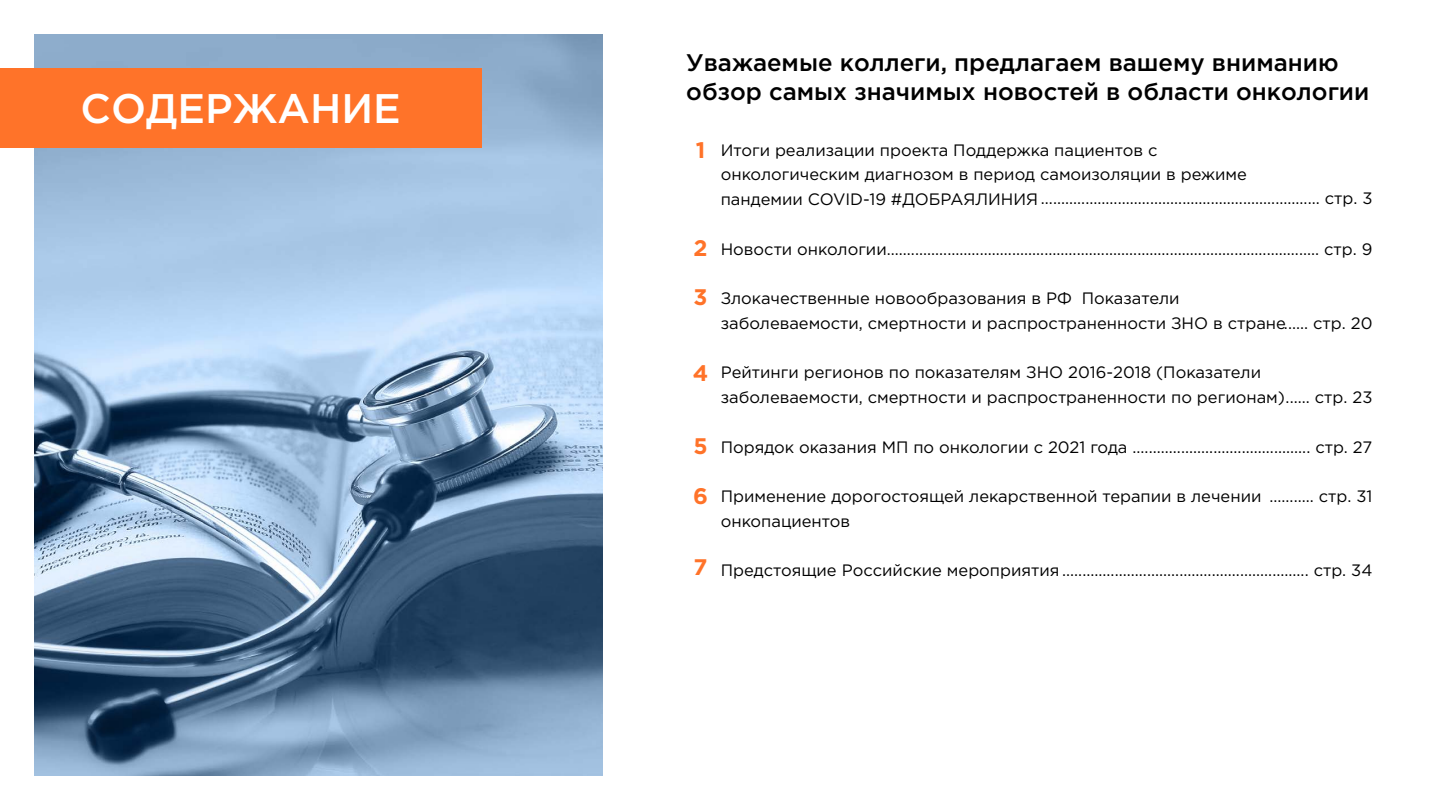
<style>
.page{position:relative;width:1440px;height:810px;background:#fff}
.page>*{position:absolute;margin:0;border:0;box-sizing:border-box;transform-origin:0 0}
.t1{font:500 41.25px "Gotham Pro";color:#fff}
.t2{font:500 24px/28.8px "Gotham Pro";color:#000}
.t3{font:700 22.5px/49px "Gotham Pro";color:#ff7329}
.t4{font:16.5px/24.8px "Gotham Pro";color:#000}
</style>
<div class="page">
<img style="left:34px;top:34px;width:569px;height:742px">
<div style="left:0;top:68px;width:482px;height:80px;background:#ff7329"></div>
<h1 class="t1" style="left:81px;top:85px;width:322px">СОДЕРЖАНИЕ</h1>
<h2 class="t2" style="left:686px;top:48px;width:685px">Уважаемые коллеги, предлагаем вашему вниманию обзор самых значимых новостей в области онкологии</h2>
<h3 class="t3" style="left:696px;top:125px;width:11px">1</h3>
<h3 class="t3" style="left:694px;top:223px;width:16px">2<br>3</h3>
<h3 class="t3" style="left:693px;top:348px;width:17px">4</h3>
<h3 class="t3" style="left:693px;top:421px;width:16px">5</h3>
<h3 class="t3" style="left:693px;top:471px;width:16px">6</h3>
<h3 class="t3" style="left:694px;top:542px;width:15px">7</h3>
<p class="t4" style="left:721px;top:137px;width:653px;line-height:24.5px">Итоги реализации проекта Поддержка пациентов с<br>онкологическим диагнозом в период самоизоляции в режиме<br>пандемии COVID-19 #ДОБРАЯЛИНИЯ ..................................................................... стр. 3</p>
<p class="t4" style="left:721px;top:236px;width:653px">Новости онкологии........................................................................................................... стр. 9</p>
<p class="t4" style="left:721px;top:286px;width:653px">Злокачественные новообразования в РФ Показатели<br>заболеваемости, смертности и распространенности ЗНО в стране...... стр. 20</p>
<p class="t4" style="left:721px;top:360px;width:653px">Рейтинги регионов по показателям ЗНО 2016-2018 (Показатели заболеваемости, смертности и распространенности по регионам)...... стр. 23</p>
<p class="t4" style="left:721px;top:434px;width:653px">Порядок оказания МП по онкологии с 2021 года ............................................ стр. 27</p>
<p class="t4" style="left:721px;top:484px;width:542px">Применение дорогостоящей лекарственной терапии в лечении онкопациентов</p>
<p class="t4" style="left:721px;top:558px;width:653px">Предстоящие Российские мероприятия ............................................................. стр. 34</p>
<p class="t4" style="left:1269px;top:484px;width:105px">........... стр. 31</p>
</div>
